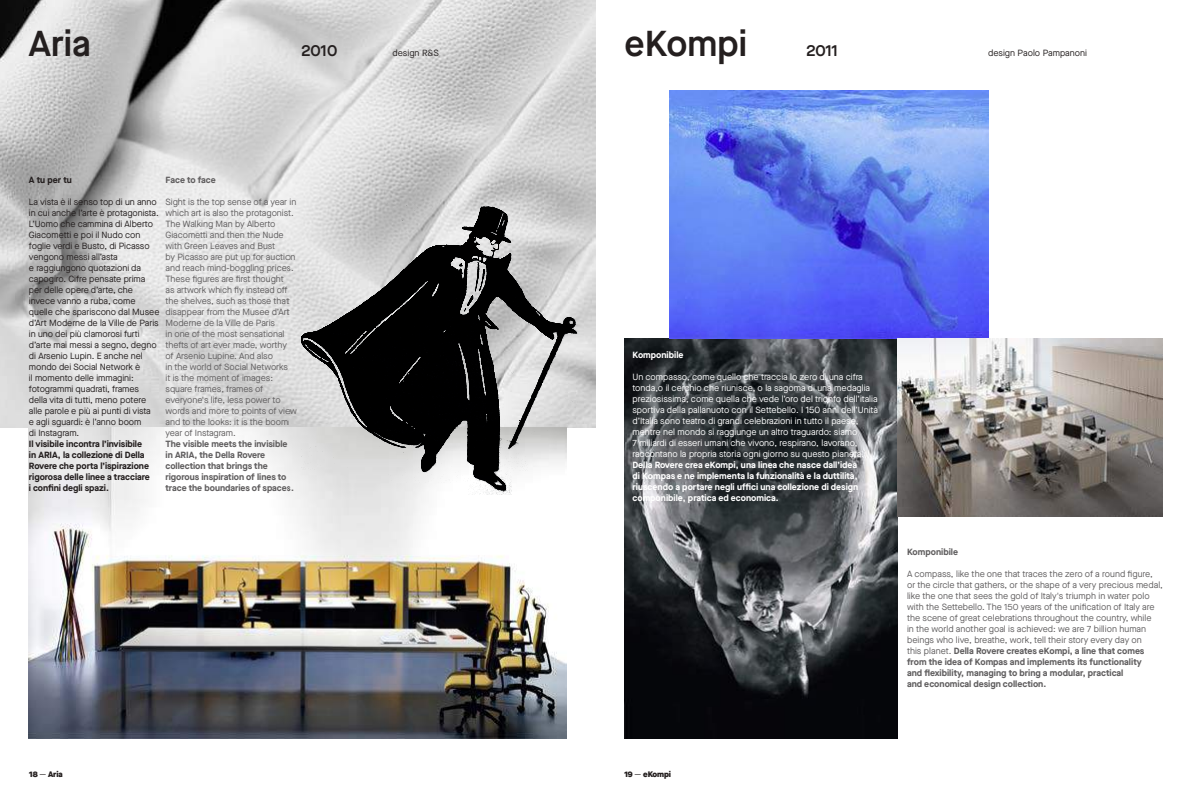
<style>
.page{position:relative;width:1191px;height:794px;background:#fff}
.page>*{position:absolute;margin:0;border:0;box-sizing:border-box;transform-origin:0 0}
.t1{font:600 36px "Maison Neue";color:#241f1f}
.t2{font:600 16px "Maison Neue";letter-spacing:-.015em;color:#241f1f}
.t3{font:9px/11px "Maison Neue";letter-spacing:-.005em;color:#615f60}
.t4{font:9px/11px "Maison Neue";letter-spacing:-.005em;color:#241f1f}
.t5{font:9px/11px "Maison Neue";color:#fff}
.t6{font:700 9px/11px "Maison Neue";color:#fff}
.t7{font:700 9px/11px "Maison Neue";letter-spacing:-.005em;color:#615f60}
.t8{font:700 9px/11px "Maison Neue";letter-spacing:-.005em;color:#241f1f}
.t9{font:900 8px "Maison Neue";letter-spacing:-.015em;color:#241f1f}
.s1{font-weight:700}
.s2{font-weight:400}
</style>
<div class="page">
<img style="left:0;top:0;width:595px;height:427px">
<img style="left:29px;top:427px;width:537px;height:311px">
<img style="left:288px;top:187px;width:298px;height:315px">
<img style="left:624px;top:339px;width:273px;height:399px">
<img style="left:670px;top:91px;width:318px;height:248px">
<img style="left:897px;top:339px;width:265px;height:177px">
<h1 class="t1" style="left:29px;top:19px;width:63px">Aria</h1>
<h2 class="t2" style="left:301px;top:39px;width:38px">2010</h2>
<p class="t7" style="left:165px;top:174px;width:52px">Face to face</p>
<p class="t3" style="left:165px;top:196px;width:133px">Sight is the top sense of a year in which art is also the protagonist.<br>The Walking Man by Alberto<br>Giacometti and then the Nude with Green Leaves and Bust<br>by Picasso are put up for auction and reach mind-boggling prices.<br>These figures are first thought<br>as artwork which fly instead off the shelves, such as those that disappear from the Musee d’Art<br>Moderne de la Ville de Paris<br>in one of the most sensational thefts of art ever made, worthy of Arsenio Lupine. And also<br>in the world of Social Networks<br>it is the moment of images: square frames, frames of everyone's life, less power to words and more to points of view and to the looks: it is the boom year of Instagram.</p>
<p class="t7" style="left:165px;top:438px;width:130px">The visible meets the invisible in ARIA, the Della Rovere collection that brings the rigorous inspiration of lines to trace the boundaries of spaces.</p>
<p class="t8" style="left:29px;top:174px;width:45px">A tu per tu</p>
<p class="t4" style="left:29px;top:196px;width:132px">La vista è il senso top di un anno in cui anche l’arte è protagonista.<br>L’Uomo che cammina di Alberto<br>Giacometti e poi il Nudo con foglie verdi e Busto, di Picasso vengono messi all’asta<br>e raggiungono quotazioni da capogiro. Cifre pensate prima per delle opere d’arte, che invece vanno a ruba, come quelle che spariscono dal Musee d’Art Moderne de la Ville de Paris in uno dei più clamorosi furti d’arte mai messi a segno, degno di Arsenio Lupin. E anche nel mondo dei Social Network è<br>il momento delle immagini: fotogrammi quadrati, frames della vita di tutti, meno potere alle parole e più ai punti di vista<br>e agli sguardi: è l’anno boom<br>di Instagram.</p>
<p class="t8" style="left:29px;top:438px;width:122px">Il visibile incontra l’invisibile in ARIA, la collezione di Della<br>Rovere che porta l’ispirazione rigorosa delle linee a tracciare i confini degli spazi.</p>
<h1 class="t1" style="left:624px;top:19px;width:124px">eKompi</h1>
<h2 class="t2" style="left:806px;top:39px;width:33px">2011</h2>
<p class="t4" style="left:392px;top:47px;width:48px">design R&amp;S</p>
<p class="t4" style="left:988px;top:47px;width:100px">design Paolo Pampanoni</p>
<p class="t6" style="left:632px;top:349px;width:53px">Komponibile</p>
<p class="t5" style="left:632px;top:371px;width:247px">Un compasso, come quello che traccia lo zero di una cifra tonda,o il cerchio che riunisce, o la sagoma di una medaglia preziosissima, come quella che vede l’oro del trionfo dell’italia sportiva della pallanuoto con il Settebello. I 150 anni dell’Unità d’Italia sono teatro di grandi celebrazioni in tutto il paese, mentre nel mondo si raggiunge un altro traguardo: siamo<br>7 miliardi di esseri umani che vivono, respirano, lavorano, raccontano la propria storia ogni giorno su questo pianeta.</p>
<p class="t6" style="left:632px;top:459px;width:227px">Della Rovere crea eKompi, una linea che nasce dall’idea di Kompas e ne implementa la funzionalità e la duttilità, riuscendo a portare negli uffici una collezione di design componibile, pratica ed economica.</p>
<p class="t7" style="left:907px;top:546px;width:53px">Komponibile</p>
<p class="t3" style="left:907px;top:568px;width:257px">A compass, like the one that traces the zero of a round figure, or the circle that gathers, or the shape of a very precious medal, like the one that sees the gold of Italy's triumph in water polo with the Settebello. The 150 years of the unification of Italy are the scene of great celebrations throughout the country, while<br>in the world another goal is achieved: we are 7 billion human beings who live, breathe, work, tell their story every day on<br>this planet. <span class="s1">Della Rovere creates eKompi, a line that comes from the idea of Kompas and implements its functionality<br>and flexibility, managing to bring a modular, practical<br>and economical design collection.</span></p>
<p class="t9" style="left:29px;top:768px;width:35px">18 <span class="s2">—</span> Aria</p>
<p class="t9" style="left:624px;top:768px;width:48px">19 <span class="s2">—</span> eKompi</p>
</div>
